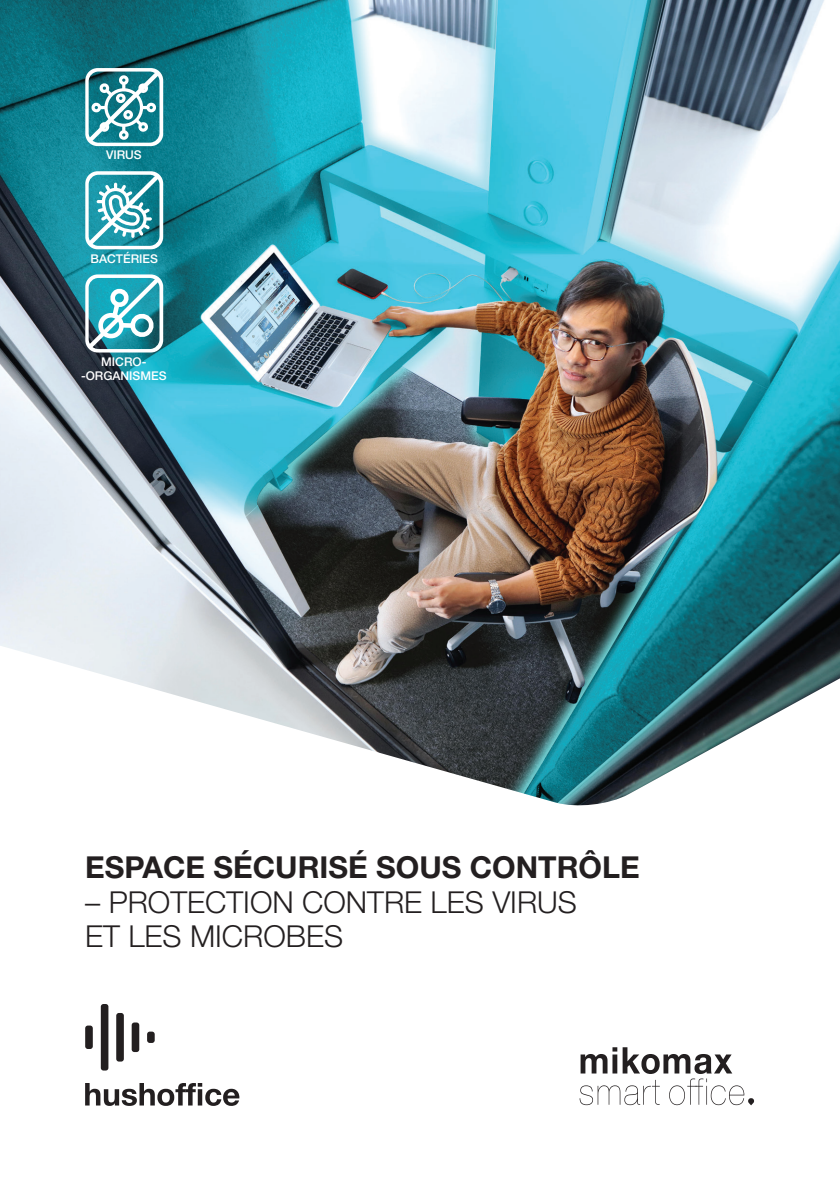
<style>
.page{position:relative;width:840px;height:1191px;background:#fff}
.page>*{position:absolute;margin:0;border:0;box-sizing:border-box;transform-origin:0 0}
.t1{font:300 30.2px/34.6px "Helvetica Neue LT Pro";color:#231f20}
.t2{font:700 30.2px "Helvetica Neue LT Pro";color:#231f20}
.t3{font:500 12px/14px "Helvetica Neue LT Pro";color:#fff;text-align:center}
</style>
<div class="page">
<img style="left:0;top:0;width:839px;height:806px">
<div style="left:85px;top:1025px;width:8px;height:24px;background:#231f20;border-radius:3px"></div>
<div style="left:101px;top:1004px;width:7px;height:66px;background:#231f20;border-radius:3px"></div>
<div style="left:116px;top:1013px;width:8px;height:48px;background:#231f20;border-radius:3px"></div>
<div style="left:132px;top:1022px;width:7px;height:30px;background:#231f20;border-radius:3px"></div>
<div style="left:147px;top:1031px;width:8px;height:12px;background:#231f20;border-radius:3px"></div>
<svg style="left:85px;top:1083px;width:154px;height:23px"></svg>
<svg style="left:579px;top:1047px;width:174px;height:58px"></svg>
<svg style="left:84px;top:273px;width:80px;height:80px"></svg>
<svg style="left:84px;top:67px;width:80px;height:79px"></svg>
<svg style="left:84px;top:170px;width:80px;height:80px"></svg>
<p class="t3" style="left:106px;top:148px;width:37px">VIRUS</p>
<p class="t3" style="left:91px;top:251px;width:69px">BACTÉRIES</p>
<p class="t3" style="left:81px;top:354px;width:87px">MICRO--ORGANISMES</p>
<p class="t2" style="left:85px;top:848px;width:555px">ESPACE SÉCURISÉ SOUS CONTRÔLE</p>
<p class="t1" style="left:85px;top:884px;width:493px">– PROTECTION CONTRE LES VIRUS<br>ET LES MICROBES</p>
</div>
